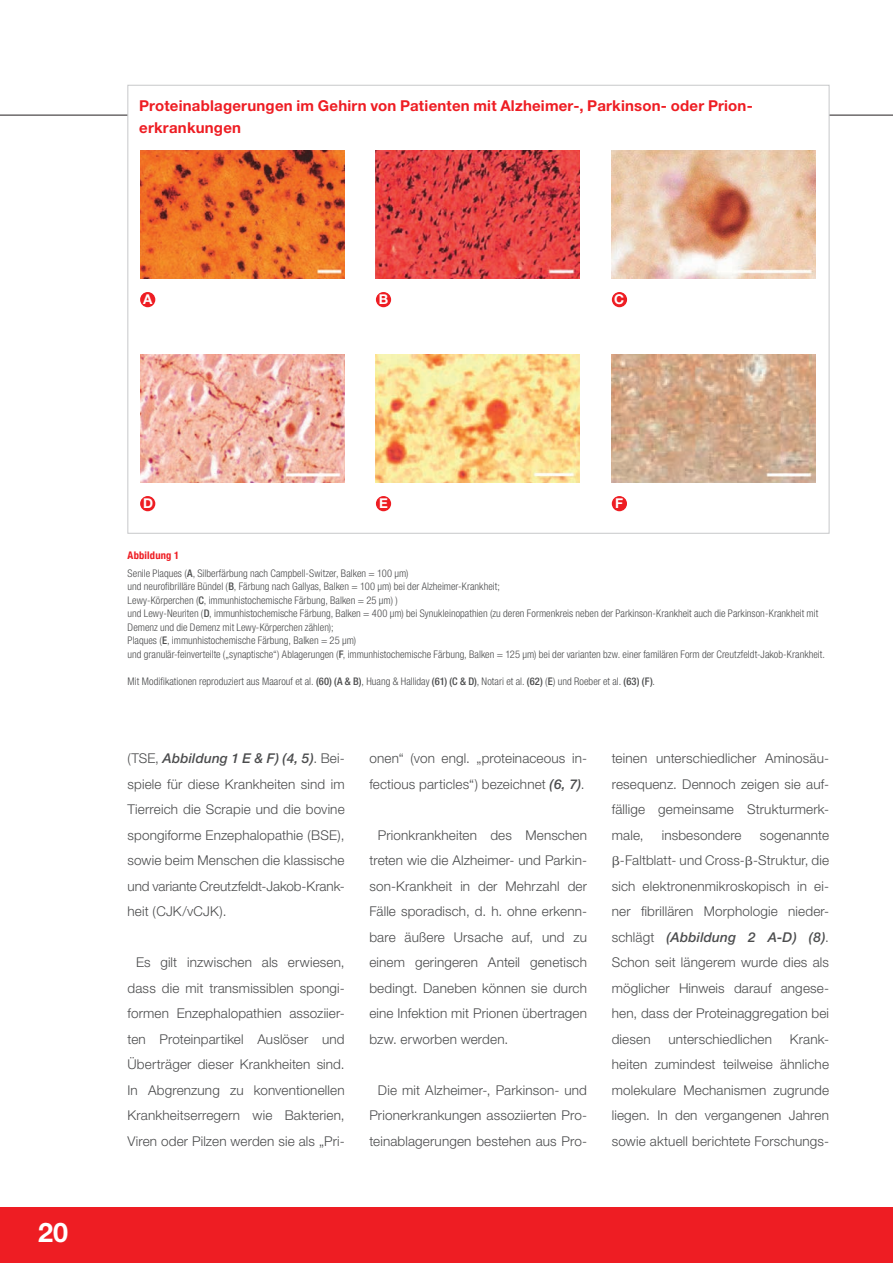
<style>
.page{position:relative;width:893px;height:1263px;background:#fff}
.page>*{position:absolute;margin:0;border:0;box-sizing:border-box;transform-origin:0 0}
.t1{font:700 27px "Helvetica Neue";color:#fff}
.t2{font:700 15px/22.5px "Helvetica Neue";letter-spacing:.015em;color:#ee1d23}
.t3{font:300 13.5px/25.5px "Helvetica Neue";letter-spacing:.01em;color:#4b4c4d;text-align:justify}
.t4{font:italic 500 13.5px "Helvetica Neue";letter-spacing:.01em;color:#4b4c4d}
.t5{font:700 13.5px "Helvetica Neue";color:#fff}
.t6{font:300 condensed 10.5px/13.5px "Helvetica Neue LT Com";color:#4b4c4d}
.t7{font:700 condensed 10.5px "Helvetica Neue LT Com";letter-spacing:.015em;color:#ee1d23}
.s1{font-weight:500}
.s2{font-weight:500;font-style:italic}
.s3{font-weight:300;font-style:normal}
</style>
<div class="page">
<div style="left:0;top:1208px;width:893px;height:55px;background:#ee1d23"></div>
<hr style="left:0;top:115px;width:893px;height:1px;background:#231f20">
<div style="left:128px;top:85px;width:701px;height:448px;background:#fff;border:1px solid #c7c8ca"></div>
<img style="left:140px;top:151px;width:204px;height:127px">
<img style="left:376px;top:151px;width:204px;height:127px">
<img style="left:612px;top:151px;width:204px;height:127px">
<div style="left:140px;top:292px;width:15px;height:15px;background:#ee1d23;border-radius:50%"></div>
<div style="left:376px;top:292px;width:15px;height:15px;background:#ee1d23;border-radius:50%"></div>
<div style="left:612px;top:292px;width:15px;height:15px;background:#ee1d23;border-radius:50%"></div>
<img style="left:140px;top:355px;width:204px;height:127px">
<img style="left:376px;top:355px;width:204px;height:127px">
<img style="left:612px;top:355px;width:204px;height:127px">
<div style="left:140px;top:496px;width:15px;height:15px;background:#ee1d23;border-radius:50%"></div>
<div style="left:376px;top:496px;width:15px;height:15px;background:#ee1d23;border-radius:50%"></div>
<div style="left:612px;top:496px;width:15px;height:15px;background:#ee1d23;border-radius:50%"></div>
<p class="t2" style="left:139px;top:94px;width:615px">Proteinablagerungen im Gehirn von Patienten mit Alzheimer-, Parkinson- oder Prion&shy;erkrankungen</p>
<p class="t5" style="left:143px;top:291px;width:11px">A</p>
<p class="t5" style="left:379px;top:291px;width:11px">B</p>
<p class="t5" style="left:614px;top:291px;width:12px">C</p>
<p class="t1" style="left:38px;top:1215px;width:32px">20</p>
<p class="t5" style="left:143px;top:495px;width:12px">D</p>
<p class="t5" style="left:379px;top:495px;width:10px">E</p>
<p class="t5" style="left:615px;top:495px;width:10px">F</p>
<p class="t7" style="left:128px;top:549px;width:53px">Abbildung 1</p>
<p class="t6" style="left:128px;top:566px;width:699px">Senile Plaques (<span class="s1">A</span>, Silberfärbung nach Campbell-Switzer, Balken = 100 μm)<br>und neurofibrilläre Bündel (<span class="s1">B</span>, Färbung nach Gallyas, Balken = 100 μm) bei der Alzheimer-Krankheit;<br>Lewy-Körperchen (<span class="s1">C</span>, immunhistochemische Färbung, Balken = 25 μm) )<br>und Lewy-Neuriten (<span class="s1">D</span>, immunhistochemische Färbung, Balken = 400 μm) bei Synukleinopathien (zu deren Formenkreis neben der Parkinson-Krankheit auch die Parkinson-Krankheit mit Demenz und die Demenz mit Lewy-Körperchen zählen);<br>Plaques (<span class="s1">E</span>, immunhistochemische Färbung, Balken = 25 μm)<br>und granulär-feinverteilte („synaptische“) Ablagerungen (<span class="s1">F</span>, immunhistochemische Färbung, Balken = 125 μm) bei der varianten bzw. einer familären Form der Creutzfeldt-Jakob-Krankheit.</p>
<p class="t6" style="left:128px;top:674px;width:529px">Mit Modifikationen reproduziert aus Maarouf et al. <span class="s1">(60) (A &amp; B)</span>, Huang &amp; Halliday <span class="s1">(61) (C &amp; D)</span>, Notari et al. <span class="s1">(62)</span> (<span class="s1">E</span>) und Roeber et al. <span class="s1">(63) (F)</span>.</p>
<p class="t3" style="left:128px;top:745px;width:219px">(TSE, <span class="s2">Abbildung 1 E &amp; F) (4, 5)</span>. Bei&shy;spiele für diese Krankheiten sind im Tierreich die Scrapie und die bovine spongiforme Enzephalopathie (BSE), sowie beim Menschen die klassische und variante Creutzfeldt-Jakob-Krank&shy;heit (CJK/vCJK).</p>
<p class="t3" style="left:128px;top:949px;width:219px;text-indent:9px">Es gilt inzwischen als erwiesen, dass die mit transmissiblen spongi&shy;formen Enzephalopathien assoziier&shy;ten Proteinpartikel Auslöser und Überträger dieser Krankheiten sind.<br>In Abgrenzung zu konventionellen Krankheitserregern wie Bakterien, Viren oder Pilzen werden sie als „Pri-</p>
<p class="t3" style="left:369px;top:745px;width:219px">onen“ (von engl. „proteinaceous in&shy;fectious particles“) bezeichnet <span class="s2">(6, 7)</span>.</p>
<p class="t3" style="left:369px;top:822px;width:219px;text-indent:9px">Prionkrankheiten des Menschen treten wie die Alzheimer- und Parkin&shy;son-Krankheit in der Mehrzahl der Fälle sporadisch, d. h. ohne erkenn&shy;bare äußere Ursache auf, und zu einem geringeren Anteil genetisch bedingt. Daneben können sie durch eine Infektion mit Prionen übertragen bzw. erworben werden.</p>
<p class="t3" style="left:369px;top:1077px;width:219px;text-indent:9px">Die mit Alzheimer-, Parkinson- und Prionerkrankungen assoziierten Pro&shy;teinablagerungen bestehen aus Pro-</p>
<p class="t3" style="left:612px;top:745px;width:219px">teinen unterschiedlicher Aminosäu&shy;resequenz. Dennoch zeigen sie auf&shy;fällige gemeinsame Strukturmerk&shy;male,</p>
<p class="t3" style="left:662px;top:822px;width:81px">insbesondere</p>
<p class="t3" style="left:760px;top:822px;width:71px">sogenannte</p>
<p class="t3" style="left:620px;top:847px;width:211px">-Faltblatt- und Cross- -Struktur, die</p>
<p class="t3" style="left:612px;top:873px;width:219px">sich elektronenmikroskopisch in ei-</p>
<p class="t3" style="left:612px;top:898px;width:219px">ner fibrillären Morphologie nieder-</p>
<p class="t4" style="left:612px;top:929px;width:219px"><span class="s3">schlägt</span> (Abbildung 2 A-D) (8)<span class="s3">.</span></p>
<p class="t3" style="left:612px;top:949px;width:219px">Schon seit längerem wurde dies als</p>
<p class="t3" style="left:612px;top:975px;width:219px">möglicher Hinweis darauf angese-</p>
<p class="t3" style="left:612px;top:1000px;width:219px">hen, dass der Proteinaggregation bei</p>
<p class="t3" style="left:612px;top:1026px;width:40px">diesen</p>
<p class="t3" style="left:669px;top:1026px;width:105px">unterschiedlichen</p>
<p class="t3" style="left:612px;top:1026px;width:219px;text-indent:178px">Krank&shy;heiten zumindest teilweise ähnliche molekulare Mechanismen zugrunde liegen. In den vergangenen Jahren sowie aktuell berichtete Forschungs-</p>
</div>
